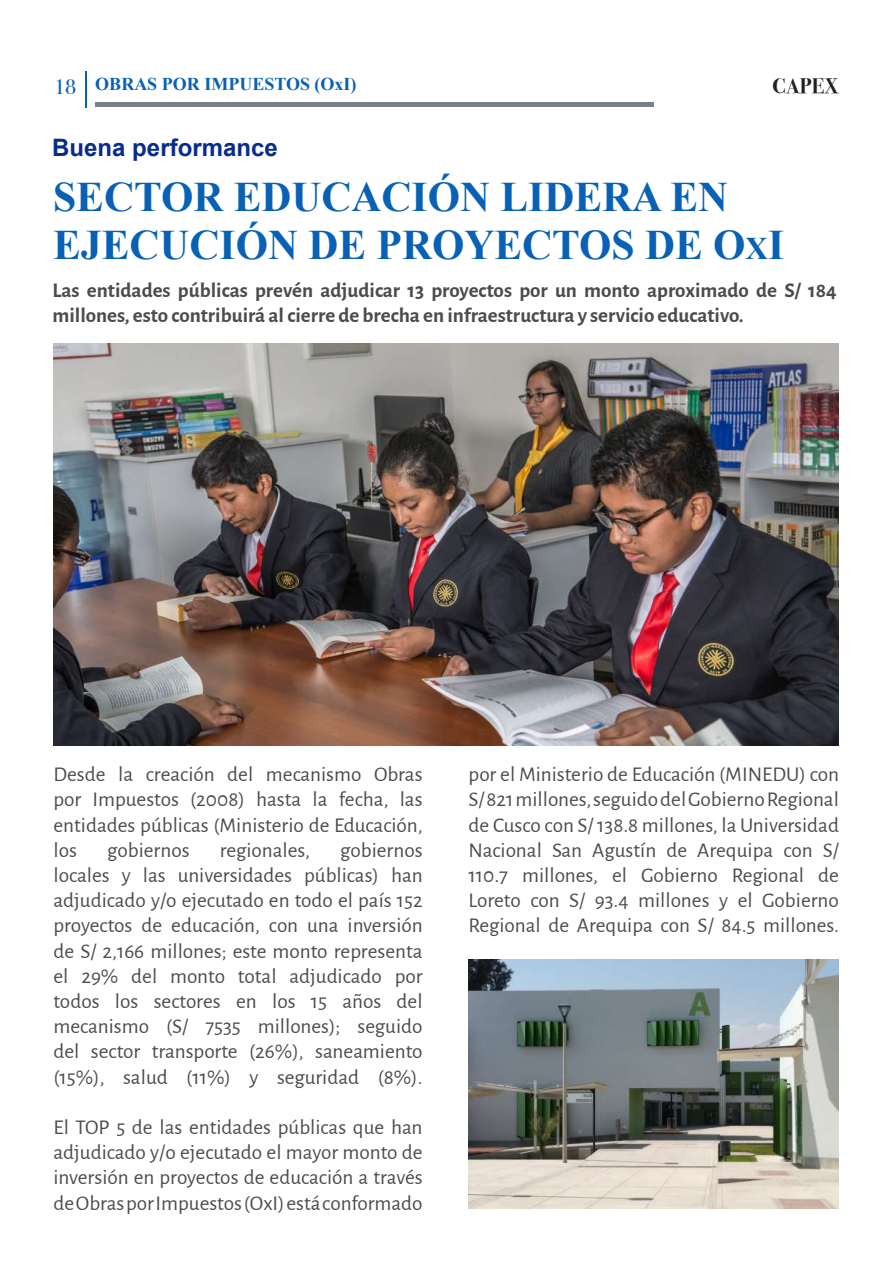
<style>
.page{position:relative;width:893px;height:1263px;background:#fff}
.page>*{position:absolute;margin:0;border:0;box-sizing:border-box;transform-origin:0 0}
.t1{font:700 42px/48px "Times New Roman";color:#0861b4}
.t2{font:700 24px "Arial";color:#082c8e}
.t3{font:21px/25.2px "Alegreya Sans";color:#4b4c4d;text-align:justify}
.t4{font:700 21px/25.2px "Alegreya Sans";color:#4b4c4d}
.t5{font:700 21px "Bodoni Svty Two ITCTT";color:#231f20}
.t6{font:700 18px "Times New Roman";color:#0861b4}
.s1{font-family:"Bodoni Svty Two ITCTT";font-weight:400;font-size:21px}
.s2{font-size:31.5px}
</style>
<div class="page">
<hr style="left:95px;top:103px;width:558px;height:4px;background:#7a8087">
<hr style="left:85px;top:71px;width:2px;height:36px;background:#0861b4">
<img style="left:469px;top:960px;width:370px;height:249px">
<img style="left:54px;top:343px;width:785px;height:403px">
<p class="t6" style="left:54px;top:72px;width:304px"><span class="s1">18</span> OBRAS POR IMPUESTOS (OxI)</p>
<p class="t5" style="left:772px;top:68px;width:68px">CAPEX</p>
<p class="t2" style="left:52px;top:131px;width:227px">Buena performance</p>
<h1 class="t1" style="left:53px;top:172px;width:733px">SECTOR EDUCACIÓN LIDERA EN<br>EJECUCIÓN DE PROYECTOS DE O<span class="s2">X</span>I</h1>
<p class="t4" style="left:52px;top:276px;width:786px">Las entidades públicas prevén adjudicar 13 proyectos por un monto aproximado de S/ 184 millones, esto contribuirá al cierre de brecha en infraestructura y servicio educativo.</p>
<p class="t3" style="left:54px;top:761px;width:371px">Desde la creación del mecanismo Obras por Impuestos (2008) hasta la fecha, las entidades públicas (Ministerio de Educación, los</p>
<p class="t3" style="left:54px;top:836px;width:371px;text-indent:287px">gobiernos locales y las universidades públicas) han adjudicado y/o ejecutado en todo el país 152 proyectos de educación, con una inversión de S/ 2,166 millones; este monto representa el 29% del monto total adjudicado por todos los sectores en los 15 años del mecanismo (S/ 7535 millones); seguido del sector transporte (26%), saneamiento (15%), salud (11%) y seguridad (8%).</p>
<p class="t3" style="left:54px;top:1113px;width:371px">El TOP 5 de las entidades públicas que han adjudicado y/o ejecutado el mayor monto de inversión en proyectos de educación a través de Obras por Impuestos (OxI) está conformado</p>
<p class="t3" style="left:107px;top:836px;width:84px">gobiernos</p>
<p class="t3" style="left:220px;top:836px;width:92px">regionales,</p>
<p class="t3" style="left:469px;top:761px;width:372px">por el Ministerio de Educación (MINEDU) con S/ 821 millones, seguido del Gobierno Regional de Cusco con S/ 138.8 millones, la Universidad Nacional San Agustín de Arequipa con S/ 110.7 millones, el Gobierno Regional de Loreto con S/ 93.4 millones y el Gobierno Regional de Arequipa con S/ 84.5 millones.</p>
</div>
